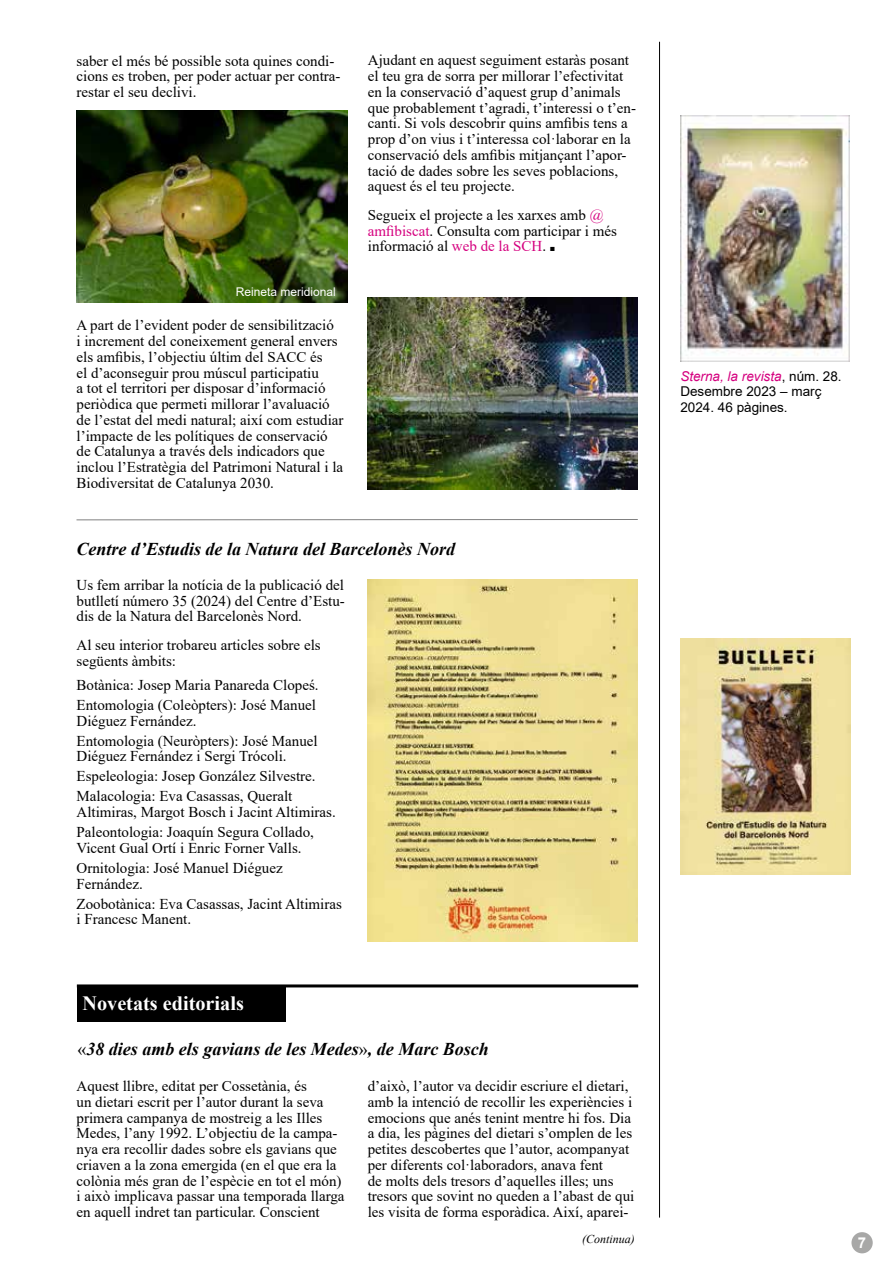
<style>
.page{position:relative;width:893px;height:1263px;background:#fff}
.page>*{position:absolute;margin:0;border:0;box-sizing:border-box;transform-origin:0 0}
.t1{font:700 20.25px "Times New Roman";color:#fff}
.t2{font:italic 700 18px "Times New Roman";color:#000}
.t3{font:15px/15.8px "Times New Roman";color:#000}
.t4{font:700 15px "Arial";color:#fff}
.t5{font:13.5px/15.8px "Arial";color:#000}
.t6{font:12px "Arial";color:#fff}
.t7{font:italic 12px "Times New Roman";color:#000}
.s1{color:#d5007f}
.s2{font-size:9px}
.s3{font-weight:400;font-style:normal}
.s4{font-style:italic;color:#d5007f}
</style>
<div class="page">
<div style="left:851px;top:1232px;width:22px;height:21px;background:#a8a8a7;border-radius:50%"></div>
<hr style="left:659px;top:42px;width:1px;height:1175px;background:#000">
<img style="left:77px;top:111px;width:271px;height:192px">
<img style="left:368px;top:297px;width:270px;height:192px">
<img style="left:368px;top:579px;width:270px;height:362px">
<hr style="left:77px;top:519px;width:561px;height:1px;background:#808080">
<img style="left:680px;top:639px;width:170px;height:236px">
<div style="left:77px;top:986px;width:209px;height:36px;background:#000"></div>
<hr style="left:77px;top:984px;width:561px;height:3px;background:#000">
<img style="left:680px;top:115px;width:170px;height:246px">
<p class="t3" style="left:77px;top:52px;width:266px">saber el més bé possible sota quines condi&shy;cions es troben, per poder actuar per contra&shy;restar el seu declivi.</p>
<p class="t6" style="left:236px;top:283px;width:102px">Reineta meridional</p>
<p class="t3" style="left:77px;top:317px;width:269px">A part de l’evident poder de sensibilització<br>i increment del coneixement general envers els amfibis, l’objectiu últim del SACC és<br>el d’aconseguir prou múscul participatiu<br>a tot el territori per disposar d’informació periòdica que permeti millorar l’avaluació de l’estat del medi natural; així com estudiar l’impacte de les polítiques de conservació de Catalunya a través dels indicadors que inclou l’Estratègia del Patrimoni Natural i la Biodiversitat de Catalunya 2030.</p>
<p class="t3" style="left:368px;top:52px;width:270px">Ajudant en aquest seguiment estaràs posant el teu gra de sorra per millorar l’efectivitat en la conservació d’aquest grup d’animals que probablement t’agradi, t’interessi o t’en&shy;canti. Si vols descobrir quins amfibis tens a prop d’on vius i t’interessa col·laborar en la conservació dels amfibis mitjançant l’apor&shy;tació de dades sobre les seves poblacions, aquest és el teu projecte.</p>
<p class="t3" style="left:368px;top:206px;width:251px">Segueix el projecte a les xarxes amb <span class="s1">@ amfibiscat</span>. Consulta com participar i més informació al <span class="s1">web de la SCH</span>. <span class="s2">■</span></p>
<p class="t2" style="left:77px;top:537px;width:380px">Centre d’Estudis de la Natura del Barcelonès Nord</p>
<p class="t3" style="left:77px;top:576px;width:270px;text-align:justify">Us fem arribar la notícia de la publicació del butlletí número 35 (2024) del Centre d’Estu&shy;dis de la Natura del Barcelonès Nord.</p>
<p class="t3" style="left:77px;top:636px;width:246px">Al seu interior trobareu articles sobre els següents àmbits:</p>
<p class="t3" style="left:77px;top:674px;width:244px;line-height:20px">Botànica: Josep Maria Panareda Clopeś.<br>Entomologia (Coleòpters): José Manuel</p>
<p class="t3" style="left:77px;top:710px;width:243px;line-height:20px">Diéguez Fernández.<br>Entomologia (Neuròpters): José Manuel</p>
<p class="t3" style="left:77px;top:746px;width:241px;line-height:20px">Diéguez Fernández i Sergi Trócoli.<br>Espeleologia: Josep González Silvestre.<br>Malacologia: Eva Casassas, Queralt</p>
<p class="t3" style="left:77px;top:801px;width:261px;line-height:20px">Altimiras, Margot Bosch i Jacint Altimiras.<br>Paleontologia: Joaquín Segura Collado,</p>
<p class="t3" style="left:77px;top:837px;width:227px;line-height:20px">Vicent Gual Ortí i Enric Forner Valls.<br>Ornitologia: José Manuel Diéguez</p>
<p class="t3" style="left:77px;top:873px;width:267px;line-height:20px">Fernández.<br>Zoobotànica: Eva Casassas, Jacint Altimiras</p>
<p class="t3" style="left:77px;top:911px;width:116px">i Francesc Manent.</p>
<h1 class="t1" style="left:82px;top:988px;width:163px">Novetats editorials</h1>
<p class="t2" style="left:77px;top:1037px;width:413px"><span class="s3">«</span>38 dies amb els gavians de les Medes<span class="s3">»</span>, de Marc Bosch</p>
<p class="t3" style="left:77px;top:1078px;width:269px">Aquest llibre, editat per Cossetània, és<br>un dietari escrit per l’autor durant la seva primera campanya de mostreig a les Illes Medes, l’any 1992. L’objectiu de la campa&shy;nya era recollir dades sobre els gavians que criaven a la zona emergida (en el que era la colònia més gran de l’espècie en tot el món) i això implicava passar una temporada llarga en aquell indret tan particular. Conscient</p>
<p class="t3" style="left:368px;top:1078px;width:268px">d’això, l’autor va decidir escriure el dietari, amb la intenció de recollir les experiències i emocions que anés tenint mentre hi fos. Dia a dia, les pàgines del dietari s’omplen de les petites descobertes que l’autor, acompanyat per diferents col·laboradors, anava fent<br>de molts dels tresors d’aquelles illes; uns tresors que sovint no queden a l’abast de qui les visita de forma esporàdica. Així, aparei-</p>
<p class="t7" style="left:582px;top:1230px;width:54px">(Continua)</p>
<p class="t5" style="left:680px;top:368px;width:163px"><span class="s4">Sterna, la revista</span>, núm. 28.<br>Desembre 2023 – març<br>2024. 46 pàgines.</p>
<p class="t4" style="left:858px;top:1232px;width:10px">7</p>
</div>
